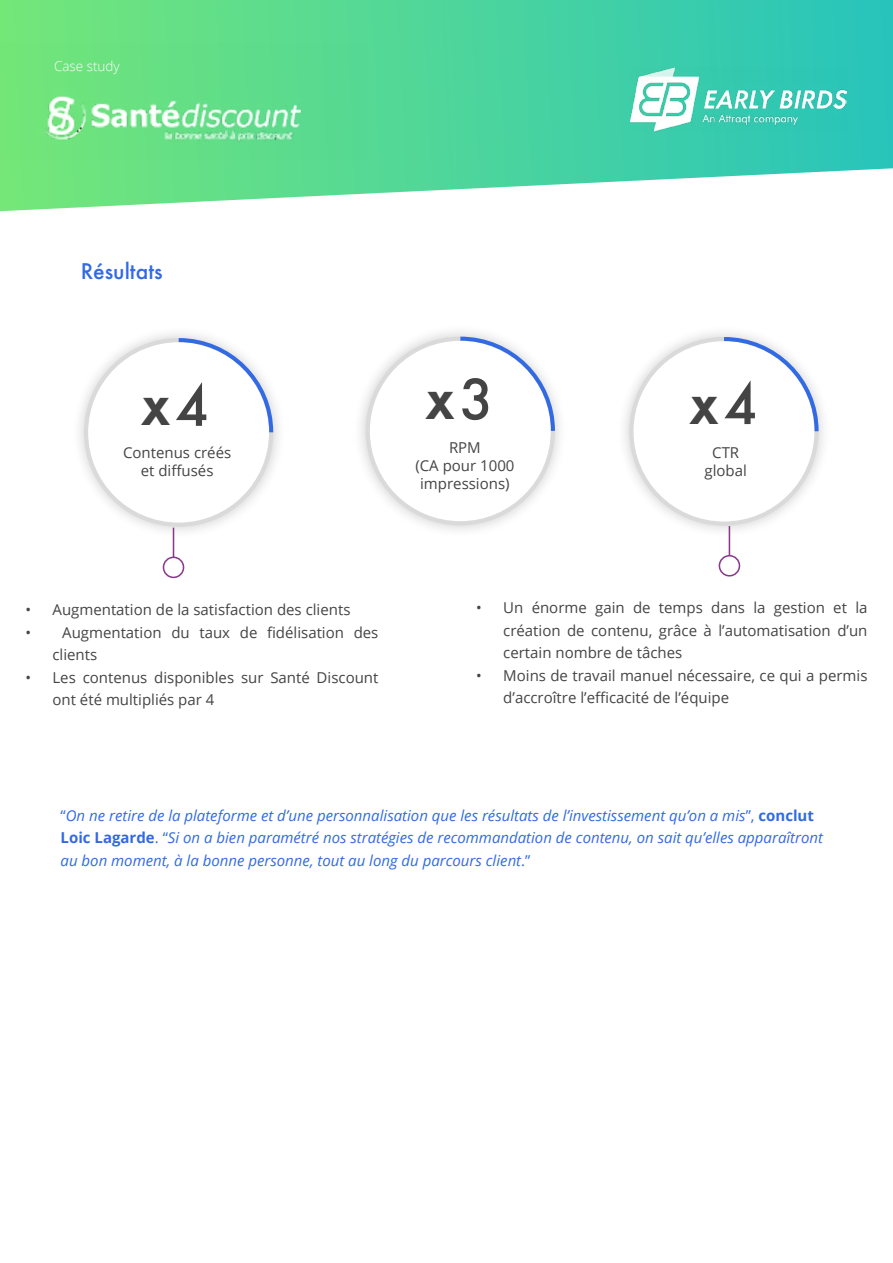
<style>
.page{position:relative;width:893px;height:1263px;background:#fff}
.page>*{position:absolute;margin:0;border:0;box-sizing:border-box;transform-origin:0 0}
.t1{font:700 36px "Futura";color:#454444}
.t2{font:500 21px "Futura";color:#326ae3}
.t3{font:15px/22.5px "Open Sans";color:#454444;text-align:center}
.t4{font:italic 15px/22.5px "Open Sans";color:#326ae3}
.t5{font:300 13.5px "Open Sans";color:#fff}
.s1{font-weight:500;font-size:54px}
.s2{font-style:normal}
.s3{font-weight:700;font-style:normal}
</style>
<div class="page">
<svg style="left:0;top:0;width:893px;height:211px;background:#64daab"></svg>
<img style="left:630px;top:67px;width:217px;height:64px">
<div style="left:71px;top:325px;width:215px;height:215px;background:#000;opacity:.2"></div>
<div style="left:84px;top:338px;width:189px;height:189px;background:#fff;border:4px solid #dadada;border-radius:50%"></div>
<svg style="left:175px;top:336px;width:100px;height:100px"></svg>
<div style="left:616px;top:324px;width:215px;height:215px;background:#000;opacity:.2"></div>
<div style="left:629px;top:337px;width:190px;height:189px;background:#fff;border:4px solid #dadada;border-radius:50%"></div>
<svg style="left:720px;top:335px;width:101px;height:100px"></svg>
<div style="left:353px;top:323px;width:215px;height:216px;background:#000;opacity:.2"></div>
<div style="left:366px;top:337px;width:189px;height:188px;background:#fff;border:4px solid #dadada;border-radius:50%"></div>
<svg style="left:456px;top:335px;width:101px;height:100px"></svg>
<hr style="left:173px;top:528px;width:1px;height:38px;background:#8a388d">
<div style="left:163px;top:557px;width:21px;height:20px;background:#fff;border-radius:50%"></div>
<div style="left:163px;top:556px;width:21px;height:22px;border:2px solid #8a388d;border-radius:50%"></div>
<hr style="left:729px;top:526px;width:1px;height:39px;background:#8a388d">
<div style="left:719px;top:556px;width:20px;height:20px;background:#fff;border-radius:50%"></div>
<div style="left:719px;top:555px;width:21px;height:21px;border:2px solid #8a388d;border-radius:50%"></div>
<img style="left:0;top:43px;width:366px;height:116px">
<p class="t5" style="left:54px;top:57px;width:67px">Case study</p>
<h2 class="t2" style="left:81px;top:257px;width:83px">Résultats</h2>
<h1 class="t1" style="left:141px;top:386px;width:69px">X<span class="s1">4</span></h1>
<p class="t3" style="left:123px;top:443px;width:110px;line-height:18px">Contenus créés et diffusés</p>
<h1 class="t1" style="left:426px;top:379px;width:69px">X<span class="s1">3</span></h1>
<p class="t3" style="left:415px;top:438px;width:101px;line-height:18px">RPM<br>(CA pour 1000 impressions)</p>
<h1 class="t1" style="left:690px;top:384px;width:69px">X<span class="s1">4</span></h1>
<p class="t3" style="left:704px;top:443px;width:44px;line-height:18px">CTR global</p>
<p class="t3" style="left:26px;top:598px;width:326px">• Augmentation de la satisfaction des clients</p>
<p class="t3" style="left:53px;top:621px;width:327px;text-align:left;text-indent:-27px">• Augmentation du taux de fidélisation des clients</p>
<p class="t3" style="left:53px;top:666px;width:327px;text-align:left;text-indent:-27px">• Les contenus disponibles sur Santé Discount ont été multipliés par 4</p>
<p class="t3" style="left:503px;top:596px;width:366px;text-align:justify;text-indent:-27px">• Un énorme gain de temps dans la gestion et la création de contenu, grâce à l’automatisation d’un certain nombre de tâches</p>
<p class="t3" style="left:503px;top:664px;width:366px;text-align:left;text-indent:-27px">• Moins de travail manuel nécessaire, ce qui a permis d’accroître l’efficacité de l’équipe</p>
<p class="t4" style="left:61px;top:803px;width:764px"><span class="s2">“</span>On ne retire de la plateforme et d’une personnalisation que les résultats de l’investissement qu’on a mis<span class="s2">”,</span> <span class="s3">conclut<br>Loic Lagarde</span><span class="s2">. “</span>Si on a bien paramétré nos stratégies de recommandation de contenu, on sait qu’elles apparaîtront au bon moment, à la bonne personne, tout au long du parcours client<span class="s2">.”</span></p>
</div>
